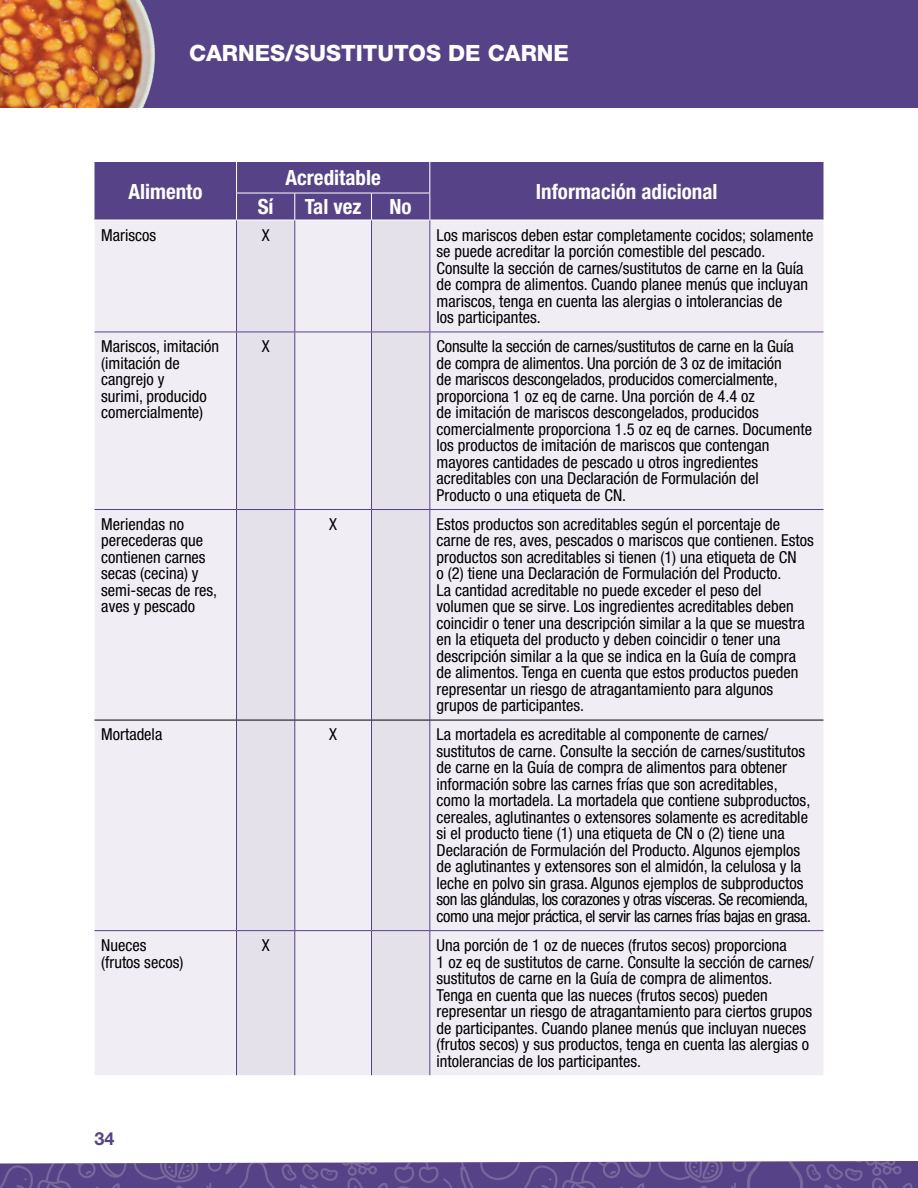
<style>
.page{position:relative;width:918px;height:1188px;background:#fff}
.page>*{position:absolute;margin:0;border:0;box-sizing:border-box;transform-origin:0 0}
.t1{font:800 22.5px "Helvetica Neue LT Pro";color:#fff}
.t2{font:700 condensed 21px "Helvetica Neue LT Pro";color:#fff}
.t3{font:700 18px "Helvetica Neue LT Pro";color:#564286}
.t4{font:condensed 16.5px/16.5px "Helvetica Neue LT Pro";color:#000}
.t5{font:condensed 16.5px/16.5px "Helvetica Neue LT Pro";letter-spacing:-.025em;color:#000}
</style>
<div class="page">
<div style="left:0;top:0;width:918px;height:108px;background:#564286"></div>
<img style="left:0;top:0;width:156px;height:108px">
<div style="left:94px;top:221px;width:730px;height:854px;background:#f0eef4"></div>
<svg style="left:237px;top:221px;width:192px;height:854px;background:#e9e5ee"></svg>
<div style="left:94px;top:162px;width:730px;height:58px;background:#564286"></div>
<hr style="left:236px;top:720px;width:1px;height:210px;background:#564286">
<hr style="left:294px;top:720px;width:1px;height:210px;background:#564286">
<hr style="left:371px;top:720px;width:1px;height:210px;background:#564286">
<hr style="left:429px;top:720px;width:1px;height:210px;background:#564286">
<hr style="left:236px;top:510px;width:1px;height:210px;background:#564286">
<hr style="left:294px;top:510px;width:1px;height:210px;background:#564286">
<hr style="left:371px;top:510px;width:1px;height:210px;background:#564286">
<hr style="left:429px;top:510px;width:1px;height:210px;background:#564286">
<hr style="left:236px;top:931px;width:1px;height:144px;background:#564286">
<hr style="left:294px;top:931px;width:1px;height:144px;background:#564286">
<hr style="left:371px;top:931px;width:1px;height:144px;background:#564286">
<hr style="left:429px;top:931px;width:1px;height:144px;background:#564286">
<hr style="left:236px;top:220px;width:1px;height:112px;background:#564286">
<hr style="left:294px;top:220px;width:1px;height:112px;background:#564286">
<hr style="left:371px;top:220px;width:1px;height:112px;background:#564286">
<hr style="left:429px;top:220px;width:1px;height:112px;background:#564286">
<hr style="left:236px;top:332px;width:1px;height:177px;background:#564286">
<hr style="left:294px;top:332px;width:1px;height:177px;background:#564286">
<hr style="left:371px;top:332px;width:1px;height:177px;background:#564286">
<hr style="left:429px;top:332px;width:1px;height:177px;background:#564286">
<hr style="left:94px;top:509px;width:143px;height:1px;background:#564286">
<hr style="left:237px;top:509px;width:58px;height:1px;background:#564286">
<hr style="left:295px;top:509px;width:77px;height:1px;background:#564286">
<hr style="left:372px;top:509px;width:58px;height:1px;background:#564286">
<hr style="left:430px;top:509px;width:394px;height:1px;background:#564286">
<hr style="left:94px;top:930px;width:143px;height:1px;background:#564286">
<hr style="left:237px;top:930px;width:58px;height:1px;background:#564286">
<hr style="left:295px;top:930px;width:77px;height:1px;background:#564286">
<hr style="left:372px;top:930px;width:58px;height:1px;background:#564286">
<hr style="left:430px;top:930px;width:394px;height:1px;background:#564286">
<hr style="left:94px;top:332px;width:143px;height:1px;background:#564286">
<hr style="left:237px;top:332px;width:58px;height:1px;background:#564286">
<hr style="left:295px;top:332px;width:77px;height:1px;background:#564286">
<hr style="left:372px;top:332px;width:58px;height:1px;background:#564286">
<hr style="left:430px;top:332px;width:394px;height:1px;background:#564286">
<hr style="left:94px;top:720px;width:143px;height:1px;background:#000">
<hr style="left:237px;top:720px;width:58px;height:1px;background:#000">
<hr style="left:295px;top:720px;width:77px;height:1px;background:#000">
<hr style="left:372px;top:720px;width:58px;height:1px;background:#000">
<hr style="left:430px;top:720px;width:394px;height:1px;background:#000">
<svg style="left:0;top:1161px;width:918px;height:27px;background:#63518f"></svg>
<h1 class="t1" style="left:189px;top:40px;width:382px">CARNES/SUSTITUTOS DE CARNE</h1>
<p class="t2" style="left:128px;top:178px;width:76px">Alimento</p>
<p class="t2" style="left:286px;top:165px;width:97px">Acreditable</p>
<p class="t2" style="left:258px;top:194px;width:17px">Sí</p>
<p class="t2" style="left:305px;top:194px;width:58px">Tal vez</p>
<p class="t2" style="left:390px;top:194px;width:24px">No</p>
<p class="t2" style="left:536px;top:178px;width:183px">Información adicional</p>
<p class="t4" style="left:101px;top:227px;width:56px">Mariscos</p>
<p class="t4" style="left:262px;top:227px;width:9px">X</p>
<p class="t4" style="left:437px;top:227px;width:378px">Los mariscos deben estar completamente cocidos; solamente se puede acreditar la porción comestible del pescado.<br>Consulte la sección de carnes/sustitutos de carne en la Guía de compra de alimentos. Cuando planee menús que incluyan mariscos, tenga en cuenta las alergias o intolerancias de<br>los participantes.</p>
<p class="t4" style="left:101px;top:338px;width:119px">Mariscos, imitación (imitación de cangrejo y<br>surimi, producido comercialmente)</p>
<p class="t4" style="left:262px;top:338px;width:9px">X</p>
<p class="t4" style="left:437px;top:338px;width:377px">Consulte la sección de carnes/sustitutos de carne en la Guía de compra de alimentos. Una porción de 3 oz de imitación<br>de mariscos descongelados, producidos comercialmente, proporciona 1 oz eq de carne. Una porción de 4.4 oz<br>de imitación de mariscos descongelados, producidos comercialmente proporciona 1.5 oz eq de carnes. Documente los productos de imitación de mariscos que contengan mayores cantidades de pescado u otros ingredientes acreditables con una Declaración de Formulación del Producto o una etiqueta de CN.</p>
<p class="t4" style="left:101px;top:516px;width:118px">Meriendas no perecederas que contienen carnes secas (cecina) y semi-secas de res, aves y pescado</p>
<p class="t4" style="left:329px;top:516px;width:9px">X</p>
<p class="t4" style="left:437px;top:516px;width:379px">Estos productos son acreditables según el porcentaje de carne de res, aves, pescados o mariscos que contienen. Estos productos son acreditables si tienen (1) una etiqueta de CN</p>
<p class="t4" style="left:437px;top:565px;width:346px">o (2) tiene una Declaración de Formulación del Producto.</p>
<p class="t4" style="left:437px;top:582px;width:370px">La cantidad acreditable no puede exceder el peso del volumen que se sirve. Los ingredientes acreditables deben coincidir o tener una descripción similar a la que se muestra en la etiqueta del producto y deben coincidir o tener una descripción similar a la que se indica en la Guía de compra de alimentos. Tenga en cuenta que estos productos pueden representar un riesgo de atragantamiento para algunos grupos de participantes.</p>
<p class="t4" style="left:101px;top:726px;width:63px">Mortadela</p>
<p class="t4" style="left:329px;top:726px;width:9px">X</p>
<p class="t4" style="left:437px;top:726px;width:375px">La mortadela es acreditable al componente de carnes/ sustitutos de carne. Consulte la sección de carnes/sustitutos de carne en la Guía de compra de alimentos para obtener información sobre las carnes frías que son acreditables, como la mortadela. La mortadela que contiene subproductos, cereales, aglutinantes o extensores solamente es acreditable si el producto tiene (1) una etiqueta de CN o (2) tiene una</p>
<p class="t4" style="left:437px;top:842px;width:365px">Declaración de Formulación del Producto. Algunos ejemplos</p>
<p class="t5" style="left:437px;top:858px;width:376px">de aglutinantes y extensores son el almidón, la celulosa y la leche en polvo sin grasa. Algunos ejemplos de subproductos son las glándulas, los corazones y otras vísceras. Se recomienda, como una mejor práctica, el servir las carnes frías bajas en grasa.</p>
<p class="t4" style="left:101px;top:937px;width:84px">Nueces (frutos secos)</p>
<p class="t4" style="left:262px;top:937px;width:9px">X</p>
<p class="t4" style="left:437px;top:937px;width:379px">Una porción de 1 oz de nueces (frutos secos) proporciona<br>1 oz eq de sustitutos de carne. Consulte la sección de carnes/ sustitutos de carne en la Guía de compra de alimentos.<br>Tenga en cuenta que las nueces (frutos secos) pueden representar un riesgo de atragantamiento para ciertos grupos de participantes. Cuando planee menús que incluyan nueces (frutos secos) y sus productos, tenga en cuenta las alergias o intolerancias de los participantes.</p>
<p class="t3" style="left:94px;top:1127px;width:22px">34</p>
</div>
